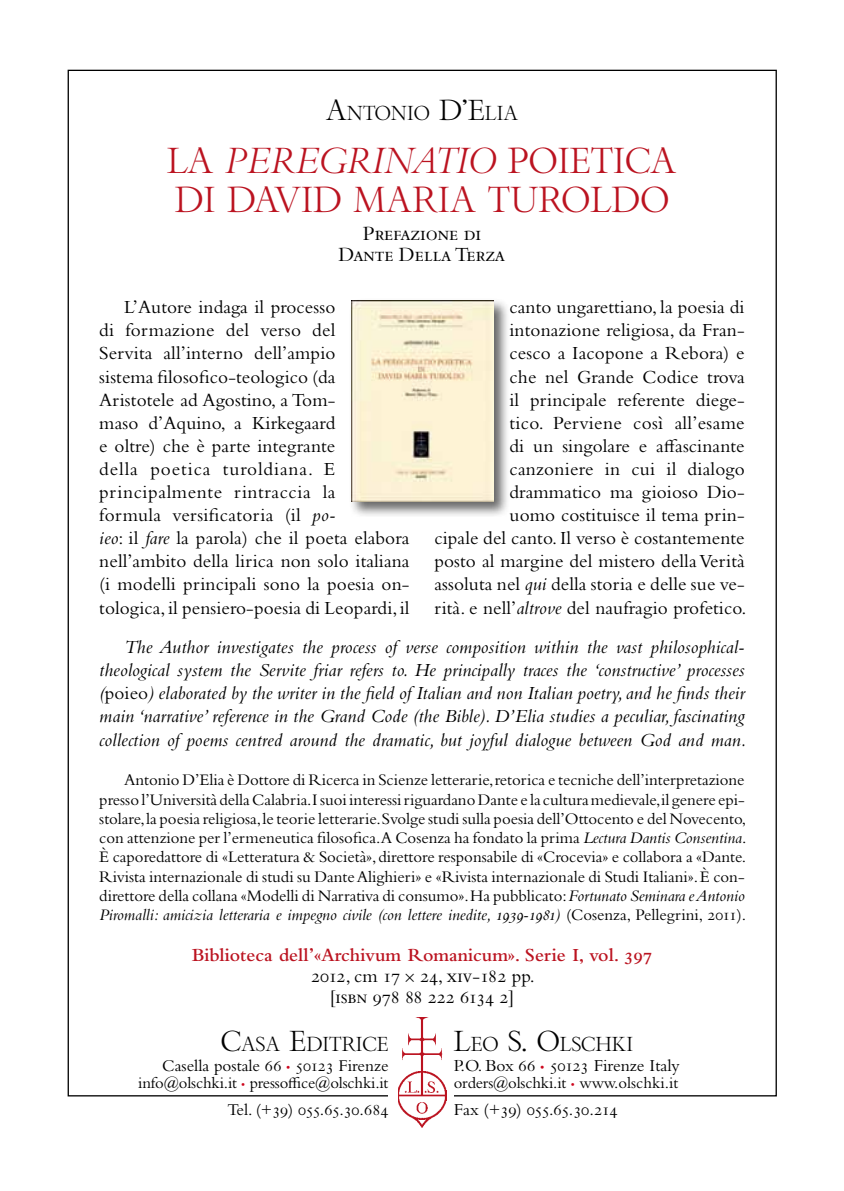
<style>
.page{position:relative;width:844px;height:1191px;background:#fff}
.page>*{position:absolute;margin:0;border:0;box-sizing:border-box;transform-origin:0 0}
.t1{font:35px/38.5px "Bembo Titling MT Std";color:#bb1320}
.t2{font:21px/21px "Bembo Std";letter-spacing:-.02em;color:#000;text-align:center}
.t3{font:19.6px "Bembo Titling MT Std";color:#000}
.t4{font:19.25px/23.1px "Bembo Std";letter-spacing:.005em;color:#000}
.t5{font:italic 19.25px/23.1px "Bembo Std";letter-spacing:.005em;color:#000;text-align:justify}
.t6{font:600 19.25px/21px "Bembo Std";color:#bb1320;text-align:center}
.t7{font:17.5px "Bembo Std";color:#000}
.t8{font:17.5px "Bembo Std";letter-spacing:-.02em;color:#000}
.t9{font:17.15px "Bembo Std";color:#000}
.t10{font:17.15px "Bembo Std";letter-spacing:-.02em;color:#000}
.t11{font:16.8px/19.2px "Bembo Std";color:#000;text-align:justify}
.t12{font:16.62px "Bembo Std";letter-spacing:-.01em;color:#000}
.s1{font-size:28px}
.s2{font-style:italic}
.s3{font-style:normal}
.s4{font-weight:400;color:#000}
.s5{font-family:"Bembo Cost";font-weight:400;color:#000}
.s6{font-size:11.9px;color:#cd071e}
.s7{font-size:11.38px;color:#cd071e}
.s8{font-size:12.25px;color:#cd071e}
</style>
<div class="page">
<img style="left:398px;top:1017px;width:48px;height:110px">
<div style="left:349px;top:298px;width:161px;height:220px;background:#000;opacity:.6"></div>
<img style="left:351px;top:300px;width:142px;height:201px">
<p class="t3" style="left:326px;top:101px;width:193px"><span class="s1">A</span>NTONIO <span class="s1">D’E</span>LIA</p>
<h1 class="t1" style="left:167px;top:141px;width:510px">LA <span class="s2">PEREGRINATIO</span> POIETICA<br>DI DAVID MARIA TUROLDO</h1>
<p class="t2" style="left:338px;top:223px;width:168px">Prefazione di<br>Dante Della Terza</p>
<p class="t4" style="left:434px;top:295px;width:314px;text-align:right">canto ungarettiano, la poesia di intonazione religiosa, da Fran-<br>cesco a Iacopone a Rebora) e<br>che nel Grande Codice trova<br>il principale referente diege-<br>tico. Perviene così all’esame<br>di un singolare e affascinante canzoniere in cui il dialogo drammatico ma gioioso Dio-<br>uomo costituisce il tema prin-<br>cipale del canto. Il verso è costantemente posto al margine del mistero della Verità assoluta nel <span class="s2">qui</span> della storia e delle sue ve&shy;rità. e nell’<span class="s2">altrove</span> del naufragio profetico.</p>
<p class="t5" style="left:99px;top:635px;width:648px;text-indent:25px">The Author investigates the process of verse composition within the vast philosophical&shy;theological system the Servite friar refers to. He principally traces the ‘constructive’ processes (<span class="s3">poieo</span>) elaborated by the writer in the field of Italian and non Italian poetry, and he finds their main ‘narrative’ reference in the Grand Code (the Bible). D’Elia studies a peculiar, fascinating collection of poems centred around the dramatic, but joyful dialogue between God and man.</p>
<p class="t4" style="left:99px;top:295px;width:312px;text-indent:25px">L’Autore indaga il processo<br>di formazione del verso del<br>Servita all’interno dell’ampio<br>sistema filosofico-teologico (da Aristotele ad Agostino, a Tom-<br>maso d’Aquino, a Kirkegaard<br>e oltre) che è parte integrante<br>della poetica turoldiana. E principalmente rintraccia la<br>formula versificatoria (il <span class="s2">po-<br>ieo</span>: il <span class="s2">fare</span> la parola) che il poeta elabora nell’ambito della lirica non solo italiana (i modelli principali sono la poesia on&shy;tologica, il pensiero-poesia di Leopardi, il</p>
<p class="t11" style="left:99px;top:770px;width:648px;text-indent:25px">Antonio D’Elia è Dottore di Ricerca in Scienze letterarie, retorica e tecniche dell’interpretazione presso l’Università della Calabria.I suoi interessi riguardano Dante e la cultura medievale,il genere epi&shy;stolare, la poesia religiosa, le teorie letterarie. Svolge studi sulla poesia dell’Ottocento e del Novecento, con attenzione per l’ermeneutica filosofica.A Cosenza ha fondato la prima <span class="s2">Lectura Dantis Consentina</span>. è caporedattore di «Letteratura &amp; Società», direttore responsabile di «Crocevia» e collabora a «Dante.<br>Rivista internazionale di studi su Dante Alighieri» e «Rivista internazionale di Studi Italiani». È con&shy;direttore della collana «Modelli di Narrativa di consumo». Ha pubblicato: <span class="s2">Fortunato Seminara e Antonio Piromalli: amicizia letteraria e impegno civile (con lettere inedite, 1939-1981)</span> (Cosenza, Pellegrini, 2011).</p>
<p class="t6" style="left:192px;top:944px;width:461px">Biblioteca dell’«Archivum Romanicum». Serie I, vol. 397<br><span class="s4">2012, cm 17</span> <span class="s5">¥</span> <span class="s4">24, xiv-182 pp.<br>[isbn 978 88 222 6134 2]</span></p>
<p class="t3" style="left:221px;top:1031px;width:169px"><span class="s1">C</span>ASA <span class="s1">E</span>DITRICE</p>
<p class="t9" style="left:162px;top:1055px;width:228px">Casella postale 66 <span class="s6">•</span> 50123 Firenze</p>
<p class="t12" style="left:138px;top:1073px;width:251px">info@olschki.it <span class="s7">•</span> pressoffice@olschki.it</p>
<p class="t10" style="left:227px;top:1099px;width:162px">Tel. (+39) 055.65.30.684</p>
<p class="t3" style="left:453px;top:1031px;width:181px"><span class="s1">L</span>EO <span class="s1">S. O</span>LSCHKI</p>
<p class="t7" style="left:453px;top:1054px;width:227px">P.O. Box 66 <span class="s8">•</span> 50123 Firenze Italy</p>
<p class="t12" style="left:453px;top:1073px;width:226px">orders@olschki.it <span class="s7">•</span> www.olschki.it</p>
<p class="t8" style="left:453px;top:1098px;width:165px">Fax (+39) 055.65.30.214</p>
</div>
